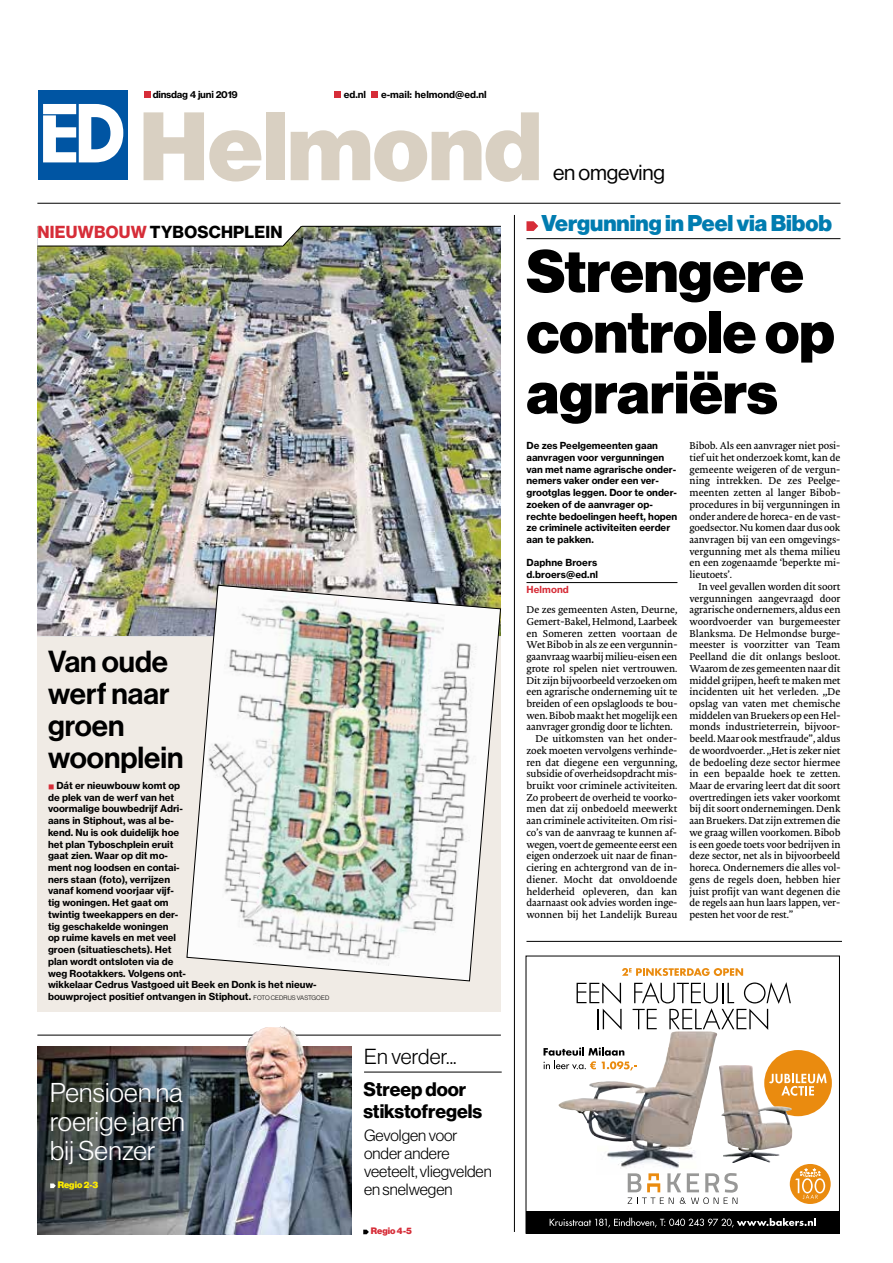
<style>
.page{position:relative;width:893px;height:1263px;background:#fff}
.page>*{position:absolute;margin:0;border:0;box-sizing:border-box;transform-origin:0 0}
.t1{font:94.8px "Haas Grotesk Display Blk";color:#d9d0c2}
.t2{font:58.5px/60.8px "Haas Grotesk Display Blk";color:#000}
.t3{font:29.85px/32px "Haas Grotesk Display Md";color:#000}
.t4{font:26.7px/28.8px "Haas Grotesk Display Lt";letter-spacing:.01em;color:#fff;text-align:justify}
.t5{font:22.35px "Haas Grotesk Display Blk";color:#007cb0}
.t6{font:21.3px "Haas Grotesk Display Lt";letter-spacing:.01em;color:#000}
.t7{font:21.3px "Haas Grotesk Display Rm";color:#000}
.t8{font:19.2px/22.4px "Haas Grotesk Display Bd";color:#000}
.t9{font:17.1px "Haas Grotesk Display Bd";letter-spacing:.015em;color:#000}
.t10{font:15.9px/18.1px "Haas Grotesk Display Lt";color:#000}
.t11{font:10.35px/11.7px "DTL Porta News STW";letter-spacing:-.01em;color:#000;text-align:justify}
.t12{font:700 9.6px/11.7px "Haas Grotesk Text";color:#000}
.t13{font:700 9.6px "Haas Grotesk Text";letter-spacing:-.025em;color:#000}
.t14{font:700 9.6px "Haas Grotesk Text";letter-spacing:.01em;color:#d62d38}
.t15{font:9.15px "Haas Grotesk Display Blk";letter-spacing:.005em;color:#d62d38}
.t16{font:9.15px "Haas Grotesk Display Blk";letter-spacing:.005em;color:#ffed00}
.s1{color:#d62d38}
.s2{font-family:"Haas Grotesk Display Lt";font-weight:400;font-size:6.45px}
</style>
<div class="page">
<hr style="left:37px;top:203px;width:803px;height:1px;background:#000">
<div style="left:38px;top:90px;width:89px;height:90px;background:#0055a3"></div>
<svg style="left:43px;top:104px;width:80px;height:58px"></svg>
<div style="left:144px;top:91px;width:7px;height:7px;background:#d62d38"></div>
<div style="left:371px;top:91px;width:7px;height:7px;background:#d62d38"></div>
<div style="left:334px;top:91px;width:7px;height:7px;background:#d62d38"></div>
<div style="left:764px;top:1050px;width:68px;height:66px;background:#ea8b0f;border-radius:50%"></div>
<svg style="left:779px;top:1073px;width:48px;height:23px"></svg>
<svg style="left:577px;top:982px;width:45px;height:48px"></svg>
<svg style="left:633px;top:982px;width:158px;height:48px"></svg>
<img style="left:719px;top:1065px;width:60px;height:98px">
<img style="left:558px;top:1031px;width:159px;height:143px">
<div style="left:526px;top:1211px;width:314px;height:22px;background:#000"></div>
<svg style="left:550px;top:1218px;width:266px;height:9px"></svg>
<div style="left:790px;top:1164px;width:41px;height:40px;background:#ea8b0f;border-radius:50%"></div>
<svg style="left:795px;top:1168px;width:30px;height:31px"></svg>
<svg style="left:628px;top:1173px;width:110px;height:31px"></svg>
<svg style="left:543px;top:1047px;width:94px;height:23px"></svg>
<svg style="left:622px;top:968px;width:121px;height:8px"></svg>
<hr style="left:526px;top:238px;width:314px;height:1px;background:#000">
<svg style="left:526px;top:221px;width:12px;height:10px"></svg>
<hr style="left:526px;top:582px;width:151px;height:1px;background:#000">
<hr style="left:526px;top:941px;width:316px;height:1px;background:#000">
<div style="left:37px;top:613px;width:464px;height:399px;background:#f0ebe5"></div>
<img style="left:37px;top:227px;width:464px;height:408px">
<hr style="left:108px;top:226px;width:393px;height:1px;background:#000">
<div style="left:37px;top:225px;width:246px;height:21px;background:#fff"></div>
<hr style="left:37px;top:246px;width:246px;height:1px;background:#000">
<svg style="left:283px;top:225px;width:20px;height:21px"></svg>
<img style="left:186px;top:585px;width:315px;height:396px">
<hr style="left:37px;top:1035px;width:464px;height:1px;background:#000">
<hr style="left:364px;top:1072px;width:138px;height:1px;background:#000">
<svg style="left:363px;top:1230px;width:6px;height:4px"></svg>
<hr style="left:514px;top:215px;width:1px;height:1017px;background:#000">
<img style="left:37px;top:1047px;width:148px;height:187px">
<svg style="left:50px;top:1183px;width:6px;height:5px"></svg>
<img style="left:185px;top:1026px;width:166px;height:208px">
<p class="t13" style="left:153px;top:88px;width:87px">dinsdag 4 juni 2019</p>
<p class="t12" style="left:344px;top:88px;width:24px">ed.nl</p>
<p class="t12" style="left:381px;top:88px;width:107px">e-mail: helmond@ed.nl</p>
<h1 class="t1" style="left:139px;top:91px;width:404px">Helmond</h1>
<h3 class="t7" style="left:553px;top:160px;width:113px">en omgeving</h3>
<h3 class="t5" style="left:542px;top:210px;width:292px">Vergunning in Peel via Bibob</h3>
<h2 class="t2" style="left:526px;top:242px;width:310px">Strengere controle op agrariërs</h2>
<p class="t12" style="left:526px;top:440px;width:152px">De zes Peelgemeenten gaan aanvragen voor vergunningen van met name agrarische onder&shy;nemers vaker onder een ver&shy;grootglas leggen. Door te onder&shy;zoeken of de aanvrager op&shy;rechte bedoelingen heeft, hopen ze criminele activiteiten eerder aan te pakken.</p>
<p class="t12" style="left:526px;top:557px;width:73px">Daphne Broers d.broers@ed.nl</p>
<p class="t14" style="left:526px;top:583px;width:44px">Helmond</p>
<p class="t11" style="left:526px;top:604px;width:152px">De zes gemeenten Asten, Deurne,</p>
<p class="t11" style="left:526px;top:616px;width:152px">Gemert-Bakel, Helmond, Laarbeek</p>
<p class="t11" style="left:526px;top:627px;width:152px">en Someren zetten voortaan de</p>
<p class="t11" style="left:526px;top:639px;width:152px">Wet Bibob in als ze een vergunnin-</p>
<p class="t11" style="left:526px;top:651px;width:152px">gaanvraag waarbij milieu-eisen een</p>
<p class="t11" style="left:526px;top:662px;width:152px">grote rol spelen niet vertrouwen.</p>
<p class="t11" style="left:526px;top:674px;width:152px">Dit zijn bijvoorbeeld verzoeken om</p>
<p class="t11" style="left:526px;top:686px;width:152px">een agrarische onderneming uit te</p>
<p class="t11" style="left:526px;top:698px;width:152px">breiden of een opslagloods te bou-</p>
<p class="t11" style="left:526px;top:709px;width:153px">wen. Bibob maakt het mogelijk een</p>
<p class="t11" style="left:526px;top:721px;width:148px">aanvrager grondig door te lichten.</p>
<p class="t11" style="left:536px;top:733px;width:143px">De uitkomsten van het onder-</p>
<p class="t11" style="left:526px;top:744px;width:152px">zoek moeten vervolgens verhinde-</p>
<p class="t11" style="left:526px;top:756px;width:152px">ren dat diegene een vergunning,</p>
<p class="t11" style="left:526px;top:768px;width:152px">subsidie of overheidsopdracht mis-</p>
<p class="t11" style="left:526px;top:780px;width:152px">bruikt voor criminele activiteiten.</p>
<p class="t11" style="left:526px;top:791px;width:152px">Zo probeert de overheid te voorko-</p>
<p class="t11" style="left:526px;top:803px;width:152px">men dat zij onbedoeld meewerkt</p>
<p class="t11" style="left:526px;top:815px;width:152px">aan criminele activiteiten. Om risi-</p>
<p class="t11" style="left:526px;top:826px;width:152px">co’s van de aanvraag te kunnen af-</p>
<p class="t11" style="left:526px;top:838px;width:152px">wegen, voert de gemeente eerst een</p>
<p class="t11" style="left:526px;top:850px;width:152px">eigen onderzoek uit naar de finan-</p>
<p class="t11" style="left:526px;top:862px;width:152px">ciering en achtergrond van de in-</p>
<p class="t11" style="left:526px;top:873px;width:152px">diener. Mocht dat onvoldoende</p>
<p class="t11" style="left:526px;top:885px;width:152px">helderheid opleveren, dan kan</p>
<p class="t11" style="left:526px;top:897px;width:152px">daarnaast ook advies worden inge-</p>
<p class="t11" style="left:526px;top:908px;width:152px">wonnen bij het Landelijk Bureau</p>
<h3 class="t9" style="left:38px;top:222px;width:247px"><span class="s1">NIEUWBOUW</span> TYBOSCHPLEIN</h3>
<p class="t11" style="left:689px;top:440px;width:152px">Bibob. Als een aanvrager niet posi&shy;tief uit het onderzoek komt, kan de gemeente weigeren of de vergun&shy;ning intrekken. De zes Peelge&shy;meenten zetten al langer Bibob&shy;procedures in bij vergunningen in onder andere de horeca- en de vast&shy;goedsector. Nu komen daar dus ook aanvragen bij van een omgevings&shy;vergunning met als thema milieu en een zogenaamde ‘beperkte mi&shy;lieutoets’.</p>
<p class="t11" style="left:689px;top:580px;width:153px;text-indent:9px">In veel gevallen worden dit soort vergunningen aangevraagd door agrarische ondernemers, aldus een woordvoerder van burgemeester Blanksma. De Helmondse burge&shy;meester is voorzitter van Team Peelland die dit onlangs besloot.<br>Waarom de zes gemeenten naar dit middel grijpen, heeft te maken met incidenten uit het verleden. ,,De opslag van vaten met chemische middelen van Bruekers op een Hel&shy;monds industrieterrein, bijvoor&shy;beeld. Maar ook mestfraude”, aldus de woordvoerder. ,,Het is zeker niet de bedoeling deze sector hiermee in een bepaalde hoek te zetten.<br>Maar de ervaring leert dat dit soort overtredingen iets vaker voorkomt bij dit soort ondernemingen. Denk aan Bruekers. Dat zijn extremen die we graag willen voorkomen. Bibob is een goede toets voor bedrijven in deze sector, net als in bijvoorbeeld horeca. Ondernemers die alles vol&shy;gens de regels doen, hebben hier juist profijt van want degenen die de regels aan hun laars lappen, ver&shy;pesten het voor de rest.”</p>
<h3 class="t3" style="left:48px;top:646px;width:137px">Van oude werf naar groen woonplein</h3>
<p class="t12" style="left:48px;top:780px;width:283px"><span class="s1">■</span> Dát er nieuwbouw komt op<br>de plek van de werf van het<br>voormalige bouwbedrijf Adri-<br>aans in Stiphout, was al be-<br>kend. Nu is ook duidelijk hoe<br>het plan Tyboschplein eruit<br>gaat zien. Waar op dit mo-<br>ment nog loodsen en contai-<br>ners staan (foto), verrijzen<br>vanaf komend voorjaar vijf-<br>tig woningen. Het gaat om<br>twintig tweekappers en der-<br>tig geschakelde woningen<br>op ruime kavels en met veel<br>groen (situatieschets). Het<br>plan wordt ontsloten via de<br>weg Rootakkers. Volgens ont-<br>wikkelaar Cedrus Vastgoed uit Beek en Donk is het nieuw&shy;bouwproject positief ontvangen in Stiphout. <span class="s2">FOTO CEDRUS VASTGOED</span></p>
<h3 class="t4" style="left:50px;top:1079px;width:136px">Pensioen na roerige jaren bij Senzer</h3>
<p class="t16" style="left:58px;top:1179px;width:42px">Regio 2-3</p>
<h3 class="t6" style="left:364px;top:1045px;width:94px">En verder...</h3>
<h3 class="t8" style="left:364px;top:1078px;width:120px">Streep door stikstofregels</h3>
<h3 class="t10" style="left:364px;top:1126px;width:129px">Gevolgen voor onder andere veeteelt, vliegvelden en snelwegen</h3>
<p class="t15" style="left:371px;top:1226px;width:43px">Regio 4-5</p>
</div>
